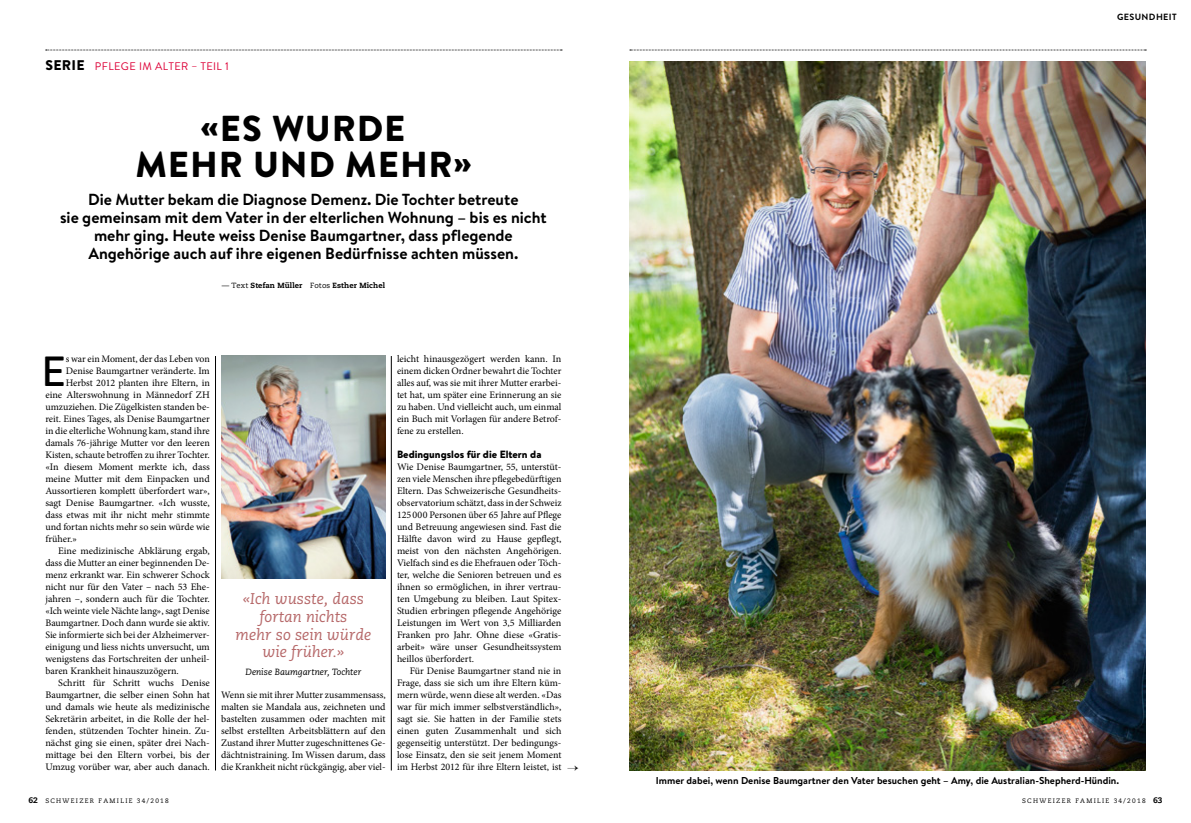
<style>
.page{position:relative;width:1191px;height:823px;background:#fff}
.page>*{position:absolute;margin:0;border:0;box-sizing:border-box;transform-origin:0 0}
._211_GS3sp_Initial_3{font:500 42.1px "Brandon Text";color:#000}
._100_Headline_Story{font:900 36px/36px "Brandon Grotesque";letter-spacing:.025em;color:#000;text-align:center}
._110_Lead_Brd_16pt_z{font:700 16px/18px "Brandon Text";color:#000;text-align:center}
.QUOTE_Caeci_15_5pt_x{font:italic 15.5px/17.5px "Caecilia";color:#b66869;text-align:center}
.RUBRIKTITEL_gross_Br{font:900 14px "Brandon Grotesque";letter-spacing:.02em;color:#000}
._230_Zwischentitel_B{font:11px "Brandon Text";letter-spacing:.04em;color:#dd0037}
._230_Zwischentitel_B-2{font:900 10.5px "Brandon Text";color:#000}
._220_GS3sp_mEinz_x08{font:10px/12px "Minion Pro";color:#000;text-align:justify}
._220_GS3sp_oEinz_x08{font:10px/12px "Minion Pro";color:#000;text-align:justify}
._211_GS3sp_Initial_3-2{font:10px "Minion Pro";color:#000}
._300_Legende_10pt_x1{font:700 10px "Brandon Text";color:#000}
._220_GS3sp_mEinz_x08-2{font:italic 9px "Caecilia";color:#000}
.RUBRIKTITEL_klein_Br{font:700 9px "Brandon Grotesque";letter-spacing:.04em;color:#000}
.PAGINA_8pt_Zahl_x08{font:800 8px "Caecilia";color:#000}
._150_Autorenzeile_Ca{font:800 7.5px "Caecilia";letter-spacing:.015em;color:#000}
.PAGINA_6_5pt_Text_x0{font:6.5px "Caecilia";letter-spacing:.2em;color:#000}
.s1{font-weight:400}
</style>
<div class="page">
<img style="left:629px;top:62px;width:516px;height:708px">
<img style="left:221px;top:355px;width:165px;height:223px">
<hr style="left:391px;top:356px;width:1px;height:414px;background:#000">
<hr style="left:215px;top:356px;width:1px;height:414px;background:#000">
<svg style="left:46px;top:50px;width:516px;height:1px"></svg>
<svg style="left:630px;top:50px;width:516px;height:1px"></svg>
<p class="RUBRIKTITEL_gross_Br" style="left:45px;top:55px;width:41px">SERIE</p>
<p class="_230_Zwischentitel_B" style="left:95px;top:59px;width:136px">PFLEGE IM ALTER – TEIL 1</p>
<p class="_100_Headline_Story" style="left:135px;top:111px;width:338px">«ES WURDE<br>MEHR UND MEHR»</p>
<p class="_110_Lead_Brd_16pt_z" style="left:60px;top:190px;width:488px">Die Mutter bekam die Diagnose Demenz. Die Tochter betreute<br>sie gemeinsam mit dem Vater in der elterlichen Wohnung – bis es nicht mehr ging. Heute weiss Denise Baumgartner, dass pflegende Angehörige auch auf ihre eigenen Bedürfnisse achten müssen.</p>
<p class="_150_Autorenzeile_Ca" style="left:222px;top:281px;width:165px"><span class="s1">— Text</span> Stefan Müller <span class="s1">Fotos</span> Esther Michel</p>
<p class="_211_GS3sp_Initial_3" style="left:42px;top:342px;width:26px">E</p>
<p class="_211_GS3sp_Initial_3-2" style="left:66px;top:352px;width:145px">s war ein Moment, der das Leben von</p>
<p class="_211_GS3sp_Initial_3-2" style="left:66px;top:364px;width:145px">Denise Baumgartner veränderte. Im</p>
<p class="_211_GS3sp_Initial_3-2" style="left:66px;top:376px;width:146px">Herbst 2012 planten ihre Eltern, in</p>
<p class="_211_GS3sp_Initial_3-2" style="left:45px;top:388px;width:166px">eine Alterswohnung in Männedorf ZH</p>
<p class="_211_GS3sp_Initial_3-2" style="left:45px;top:400px;width:166px">umzuziehen. Die Zügelkisten standen be-</p>
<p class="_211_GS3sp_Initial_3-2" style="left:45px;top:412px;width:166px">reit. Eines Tages, als Denise Baumgartner</p>
<p class="_211_GS3sp_Initial_3-2" style="left:45px;top:424px;width:166px">in die elterliche Wohnung kam, stand ihre</p>
<p class="_211_GS3sp_Initial_3-2" style="left:45px;top:436px;width:166px">damals 76-jährige Mutter vor den leeren</p>
<p class="_211_GS3sp_Initial_3-2" style="left:45px;top:448px;width:166px">Kisten, schaute betroffen zu ihrer Tochter.</p>
<p class="_211_GS3sp_Initial_3-2" style="left:45px;top:460px;width:166px">«In diesem Moment merkte ich, dass</p>
<p class="_211_GS3sp_Initial_3-2" style="left:45px;top:472px;width:166px">meine Mutter mit dem Einpacken und</p>
<p class="_211_GS3sp_Initial_3-2" style="left:45px;top:484px;width:166px">Aussortieren komplett überfordert war»,</p>
<p class="_211_GS3sp_Initial_3-2" style="left:45px;top:496px;width:166px">sagt Denise Baumgartner. «Ich wusste,</p>
<p class="_211_GS3sp_Initial_3-2" style="left:45px;top:508px;width:166px">dass etwas mit ihr nicht mehr stimmte</p>
<p class="_211_GS3sp_Initial_3-2" style="left:45px;top:520px;width:166px">und fortan nichts mehr so sein würde wie</p>
<p class="_211_GS3sp_Initial_3-2" style="left:45px;top:532px;width:33px">früher.»</p>
<p class="_220_GS3sp_mEinz_x08" style="left:45px;top:544px;width:166px;text-indent:13px">Eine medizinische Abklärung ergab, dass die Mutter an einer beginnenden De&shy;menz erkrankt war. Ein schwerer Schock nicht nur für den Vater – nach 53 Ehe&shy;jahren –, sondern auch für die Tochter. «Ich weinte viele Nächte lang», sagt Denise Baumgartner. Doch dann wurde sie aktiv.<br>Sie informierte sich bei der Alzheimerver&shy;einigung und liess nichts unversucht, um wenigstens das Fortschreiten der unheil&shy;baren Krankheit hinauszuzögern.</p>
<p class="_220_GS3sp_mEinz_x08" style="left:45px;top:676px;width:166px;text-indent:13px">Schritt für Schritt wuchs Denise Baumgartner, die selber einen Sohn hat und damals wie heute als medizinische Sekretärin arbeitet, in die Rolle der hel&shy;fenden, stützenden Tochter hinein. Zu&shy;nächst ging sie einen, später drei Nach&shy;mittage bei den Eltern vorbei, bis der Umzug vorüber war, aber auch danach.</p>
<p class="QUOTE_Caeci_15_5pt_x" style="left:236px;top:590px;width:137px">«Ich wusste, dass fortan nichts<br>mehr so sein würde wie früher.»</p>
<p class="_220_GS3sp_mEinz_x08-2" style="left:245px;top:666px;width:117px">Denise Baumgartner, Tochter</p>
<p class="_220_GS3sp_mEinz_x08" style="left:221px;top:688px;width:166px">Wenn sie mit ihrer Mutter zusammensass, malten sie Mandala aus, zeichneten und bastelten zusammen oder machten mit selbst erstellten Arbeitsblättern auf den Zustand ihrer Mutter zugeschnittenes Ge&shy;dächtnistraining. Im Wissen darum, dass die Krankheit nicht rückgängig, aber viel-</p>
<p class="_220_GS3sp_mEinz_x08" style="left:397px;top:352px;width:166px">leicht hinausgezögert werden kann. In einem dicken Ordner bewahrt die Tochter alles auf, was sie mit ihrer Mutter erarbei&shy;tet hat, um später eine Erinnerung an sie zu haben. Und vielleicht auch, um einmal ein Buch mit Vorlagen für andere Betrof&shy;fene zu erstellen.</p>
<p class="_230_Zwischentitel_B-2" style="left:397px;top:447px;width:146px">Bedingungslos für die Eltern da</p>
<p class="_220_GS3sp_oEinz_x08" style="left:397px;top:460px;width:166px">Wie Denise Baumgartner, 55, unterstüt&shy;zen viele Menschen ihre pflegebedürftigen Eltern. Das Schweizerische Gesundheits&shy;observatorium schätzt, dass in der Schweiz 125 000 Personen über 65 Jahre auf Pflege und Betreuung angewiesen sind. Fast die Hälfte davon wird zu Hause gepflegt, meist von den nächsten Angehörigen.<br>Vielfach sind es die Ehefrauen oder Töch&shy;ter, welche die Senioren betreuen und es ihnen so ermöglichen, in ihrer vertrau&shy;ten Umgebung zu bleiben. Laut Spitex-Studien erbringen pflegende Angehörige Leistungen im Wert von 3,5 Milliarden Franken pro Jahr. Ohne diese «Gratis&shy;arbeit» wäre unser Gesundheitssystem heillos überfordert.</p>
<p class="_220_GS3sp_mEinz_x08" style="left:397px;top:664px;width:166px;text-indent:13px">Für Denise Baumgartner stand nie in Frage, dass sie sich um ihre Eltern küm&shy;mern würde, wenn diese alt werden. «Das war für mich immer selbstverständlich», sagt sie. Sie hatten in der Familie stets einen guten Zusammenhalt und sich gegenseitig unterstützt. Der bedingungs&shy;lose Einsatz, den sie seit jenem Moment im Herbst 2012 für ihre Eltern leistet, ist</p>
<p class="RUBRIKTITEL_klein_Br" style="left:1117px;top:11px;width:61px">GESUNDHEIT</p>
<p class="_300_Legende_10pt_x1" style="left:656px;top:773px;width:465px">Immer dabei, wenn Denise Baumgartner den Vater besuchen geht – Amy, die Australian-Shepherd-Hündin.</p>
<p class="PAGINA_8pt_Zahl_x08" style="left:28px;top:794px;width:11px">62</p>
<p class="PAGINA_6_5pt_Text_x0" style="left:45px;top:796px;width:125px">SCHWEIZER FAMILIE 34/2018</p>
<p class="PAGINA_6_5pt_Text_x0" style="left:1022px;top:796px;width:125px">SCHWEIZER FAMILIE 34/2018</p>
<p class="PAGINA_8pt_Zahl_x08" style="left:1153px;top:794px;width:11px">63</p>
</div>
